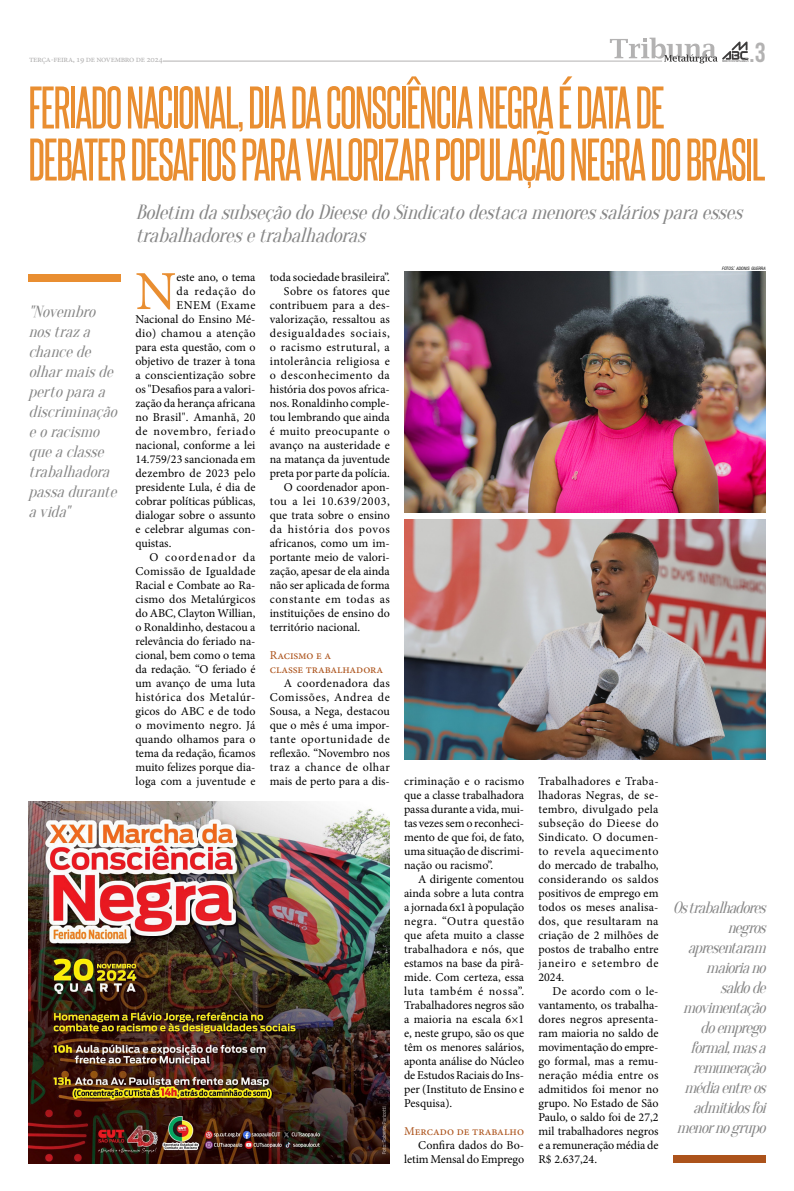
<style>
.page{position:relative;width:794px;height:1191px;background:#fff}
.page>*{position:absolute;margin:0;border:0;box-sizing:border-box;transform-origin:0 0}
.t1{font:55.1px "Minion Pro";color:#e98e31}
.t2{font:51px/52px "Steelfish Rg";letter-spacing:-.03em;color:#e98e31}
.t3{font:27.5px "Bebas Neue";color:#b3b2b2}
.t4{font:italic 20px/23px "Oranienbaum";color:#878787}
.t5{font:italic 16px/20px "Oranienbaum";color:#878787}
.t6{font:12px/14px "Minion Pro";letter-spacing:.005em;color:#000;text-align:justify}
.t7{font:12px/14px "Minion Pro";letter-spacing:-.01em;color:#ac531b}
.t8{font:12px "Minion Pro";letter-spacing:.055em;color:#000}
.t9{font:9px "Minion Pro";letter-spacing:-.04em;color:#b3b2b2}
.t10{font:italic condensed 4.4px "Swiss 721 BT";color:#000}
.s1{font-size:6.2px}
</style>
<div class="page">
<hr style="left:163px;top:61px;width:499px;height:1px;background:#b3b2b2">
<svg style="left:610px;top:38px;width:138px;height:25px"></svg>
<div style="left:28px;top:274px;width:93px;height:8px;background:#e98e31"></div>
<div style="left:673px;top:1154px;width:92px;height:8px;background:#ac531b"></div>
<img style="left:404px;top:271px;width:361px;height:241px">
<img style="left:404px;top:519px;width:361px;height:241px">
<img style="left:28px;top:801px;width:362px;height:362px">
<p class="t9" style="left:29px;top:53px;width:135px">terça-feira, 19 de novembro de 2024</p>
<h3 class="t3" style="left:749px;top:37px;width:18px">.3</h3>
<h2 class="t2" style="left:28px;top:78px;width:738px">FERIADO NACIONAL, DIA DA CONSCIÊNCIA NEGRA É DATA DE<br>DEBATER DESAFIOS PARA VALORIZAR POPULAÇÃO NEGRA DO BRASIL</h2>
<h3 class="t4" style="left:135px;top:201px;width:614px">Boletim dasubseçãodoDieesedoSindicatodestacamenoressaláriosparaesses trabalhadoresetrabalhadoras</h3>
<p class="t10" style="left:722px;top:266px;width:45px">FOTOS<span class="s1">:</span> ADONIS GUERRA</p>
<h3 class="t5" style="left:28px;top:302px;width:95px">"Novembro nostraza chancede olharmaisde pertoparaa discriminação eoracismo queaclasse trabalhadora passadurante avida"</h3>
<h1 class="t1" style="left:135px;top:254px;width:42px">N</h1>
<p class="t6" style="left:176px;top:270px;width:81px">este ano, o tema</p>
<p class="t6" style="left:176px;top:284px;width:81px">da redação do</p>
<p class="t6" style="left:176px;top:298px;width:81px">ENEM (Exame</p>
<p class="t6" style="left:135px;top:312px;width:122px">Nacional do Ensino Mé-</p>
<p class="t6" style="left:135px;top:326px;width:122px">dio) chamou a atenção</p>
<p class="t6" style="left:135px;top:340px;width:122px">para esta questão, com o</p>
<p class="t6" style="left:135px;top:354px;width:122px">objetivo de trazer à tona</p>
<p class="t6" style="left:135px;top:368px;width:122px">a conscientização sobre</p>
<p class="t6" style="left:135px;top:382px;width:122px">os "Desafios para a valori-</p>
<p class="t6" style="left:135px;top:396px;width:122px">zação da herança africana</p>
<p class="t6" style="left:135px;top:410px;width:122px">no Brasil". Amanhã, 20</p>
<p class="t6" style="left:135px;top:424px;width:122px">de novembro, feriado</p>
<p class="t6" style="left:135px;top:438px;width:122px">nacional, conforme a lei</p>
<p class="t6" style="left:135px;top:452px;width:122px">14.759/23 sancionada em</p>
<p class="t6" style="left:135px;top:466px;width:122px">dezembro de 2023 pelo</p>
<p class="t6" style="left:135px;top:480px;width:122px">presidente Lula, é dia de</p>
<p class="t6" style="left:135px;top:494px;width:122px">cobrar políticas públicas,</p>
<p class="t6" style="left:135px;top:508px;width:122px">dialogar sobre o assunto</p>
<p class="t6" style="left:135px;top:522px;width:122px">e celebrar algumas con-</p>
<p class="t6" style="left:135px;top:536px;width:38px">quistas.</p>
<p class="t6" style="left:150px;top:550px;width:107px">O coordenador da</p>
<p class="t6" style="left:135px;top:564px;width:122px">Comissão de Igualdade</p>
<p class="t6" style="left:135px;top:578px;width:122px">Racial e Combate ao Ra-</p>
<p class="t6" style="left:135px;top:592px;width:122px">cismo dos Metalúrgicos</p>
<p class="t6" style="left:135px;top:606px;width:122px">do ABC, Clayton Willian,</p>
<p class="t6" style="left:135px;top:620px;width:122px">o Ronaldinho, destacou a</p>
<p class="t6" style="left:135px;top:634px;width:122px">relevância do feriado na-</p>
<p class="t6" style="left:135px;top:648px;width:122px">cional, bem como o tema</p>
<p class="t6" style="left:135px;top:662px;width:122px">da redação. “O feriado é</p>
<p class="t6" style="left:135px;top:676px;width:122px">um avanço de uma luta</p>
<p class="t6" style="left:135px;top:690px;width:122px">histórica dos Metalúr-</p>
<p class="t6" style="left:135px;top:704px;width:122px">gicos do ABC e de todo</p>
<p class="t6" style="left:135px;top:718px;width:122px">o movimento negro. Já</p>
<p class="t6" style="left:135px;top:732px;width:122px">quando olhamos para o</p>
<p class="t6" style="left:135px;top:746px;width:122px">tema da redação, ficamos</p>
<p class="t6" style="left:135px;top:760px;width:122px">muito felizes porque dia-</p>
<p class="t6" style="left:135px;top:774px;width:122px">loga com a juventude e</p>
<p class="t6" style="left:270px;top:270px;width:122px">toda sociedade brasileira”.</p>
<p class="t6" style="left:284px;top:284px;width:107px">Sobre os fatores que</p>
<p class="t6" style="left:270px;top:298px;width:122px">contribuem para a des-</p>
<p class="t6" style="left:270px;top:312px;width:122px">valorização, ressaltou as</p>
<p class="t6" style="left:270px;top:326px;width:122px">desigualdades sociais,</p>
<p class="t6" style="left:270px;top:340px;width:122px">o racismo estrutural, a</p>
<p class="t6" style="left:270px;top:354px;width:122px">intolerância religiosa e</p>
<p class="t6" style="left:270px;top:368px;width:122px">o desconhecimento da</p>
<p class="t6" style="left:270px;top:382px;width:122px">história dos povos africa-</p>
<p class="t6" style="left:270px;top:396px;width:122px">nos. Ronaldinho comple-</p>
<p class="t6" style="left:270px;top:410px;width:122px">tou lembrando que ainda</p>
<p class="t6" style="left:270px;top:424px;width:122px">é muito preocupante o</p>
<p class="t6" style="left:270px;top:438px;width:122px">avanço na austeridade e</p>
<p class="t6" style="left:270px;top:452px;width:122px">na matança da juventude</p>
<p class="t6" style="left:270px;top:466px;width:122px">preta por parte da polícia.</p>
<p class="t6" style="left:284px;top:480px;width:107px">O coordenador apon-</p>
<p class="t8" style="left:270px;top:493px;width:122px">tou a lei 10.639/2003,</p>
<p class="t6" style="left:270px;top:508px;width:122px">que trata sobre o ensino</p>
<p class="t6" style="left:270px;top:522px;width:122px">da história dos povos</p>
<p class="t6" style="left:270px;top:536px;width:122px">africanos, como um im-</p>
<p class="t6" style="left:270px;top:550px;width:122px">portante meio de valori-</p>
<p class="t6" style="left:270px;top:564px;width:122px">zação, apesar de ela ainda</p>
<p class="t6" style="left:270px;top:578px;width:122px">não ser aplicada de forma</p>
<p class="t6" style="left:270px;top:592px;width:122px">constante em todas as</p>
<p class="t6" style="left:270px;top:606px;width:122px">instituições de ensino do</p>
<p class="t6" style="left:270px;top:620px;width:92px">território nacional.</p>
<p class="t7" style="left:270px;top:648px;width:115px">Racismo e a<br>classe trabalhadora</p>
<p class="t6" style="left:270px;top:676px;width:122px;text-indent:14px">A coordenadora das Comissões, Andrea de Sousa, a Nega, destacou que o mês é uma impor&shy;tante oportunidade de reflexão. “Novembro nos traz a chance de olhar mais de perto para a dis-</p>
<p class="t6" style="left:404px;top:774px;width:122px">criminação e o racismo que a classe trabalhadora passa durante a vida, mui&shy;tas vezes sem o reconheci&shy;mento de que foi, de fato, uma situação de discrimi&shy;nação ou racismo”.</p>
<p class="t6" style="left:404px;top:872px;width:122px;text-indent:14px">A dirigente comentou ainda sobre a luta contra a jornada 6x1 à população negra. “Outra questão que afeta muito a classe trabalhadora e nós, que estamos na base da pirâ&shy;mide. Com certeza, essa luta também é nossa”.<br>Trabalhadores negros são a maioria na escala 6×1 e, neste grupo, são os que têm os menores salários, aponta análise do Núcleo de Estudos Raciais do Ins&shy;per (Instituto de Ensino e Pesquisa).</p>
<p class="t7" style="left:404px;top:1124px;width:121px">Mercado de trabalho</p>
<p class="t6" style="left:404px;top:1138px;width:122px;text-align:right">Confira dados do Bo&shy;letim Mensal do Emprego</p>
<p class="t6" style="left:538px;top:774px;width:122px">Trabalhadores e Traba&shy;lhadoras Negras, de se&shy;tembro, divulgado pela subseção do Dieese do Sindicato. O documen&shy;to revela aquecimento do mercado de trabalho, considerando os saldos positivos de emprego em todos os meses analisa&shy;dos, que resultaram na criação de 2 milhões de postos de trabalho entre janeiro e setembro de 2024.</p>
<p class="t6" style="left:538px;top:984px;width:122px;text-indent:14px">De acordo com o le&shy;vantamento, os trabalha&shy;dores negros apresenta&shy;ram maioria no saldo de movimentação do empre&shy;go formal, mas a remu&shy;neração média entre os admitidos foi menor no grupo. No Estado de São Paulo, o saldo foi de 27,2 mil trabalhadores negros e a remuneração média de R$ 2.637,24.</p>
<h3 class="t5" style="left:673px;top:898px;width:99px;text-align:right">Ostrabalhadores negros apresentaram maioriano saldode movimentação doemprego formal,masa remuneração médiaentreos admitidosfoi menornogrupo</h3>
</div>
